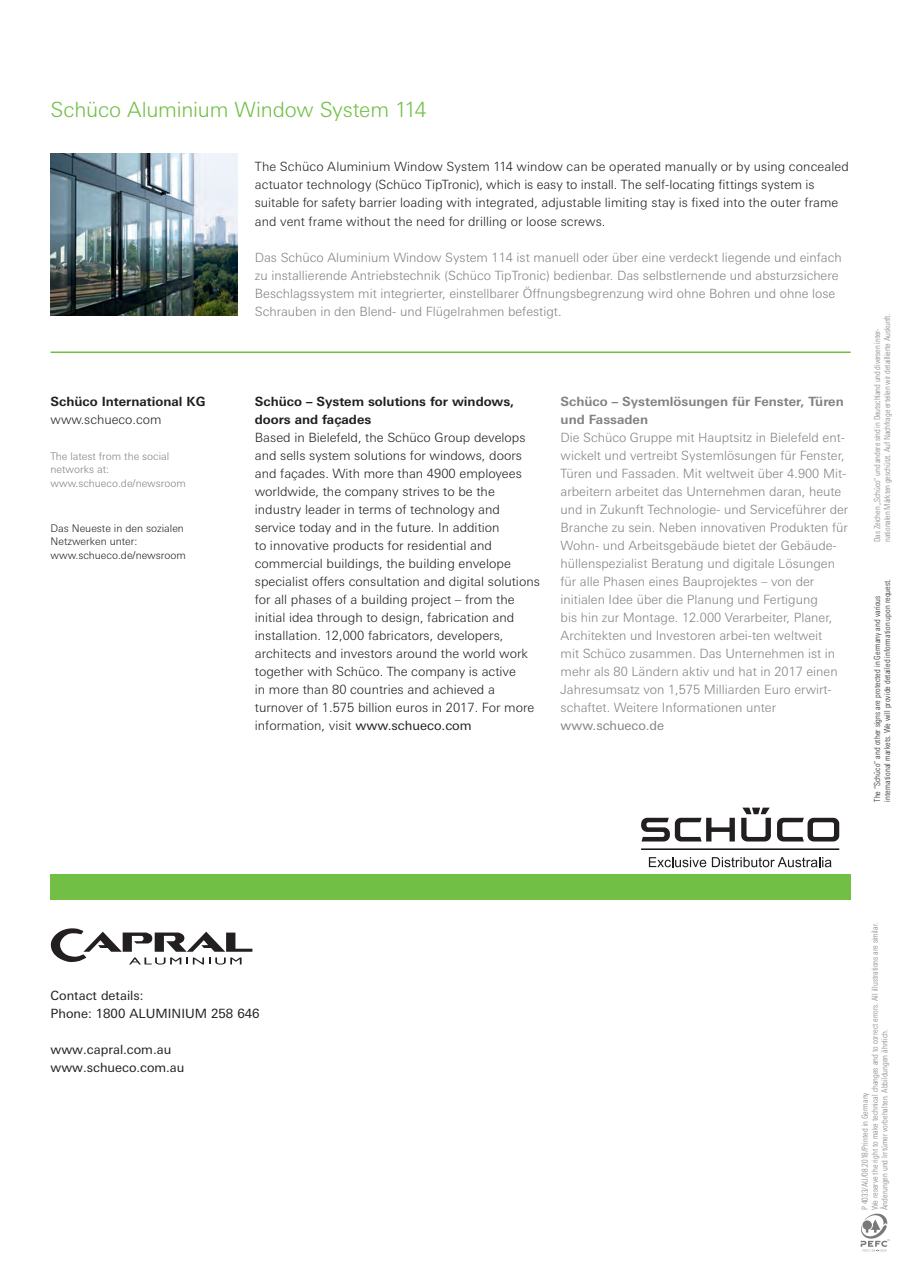
<style>
.page{position:relative;width:907px;height:1284px;background:#fff}
.page>*{position:absolute;margin:0;border:0;box-sizing:border-box;transform-origin:0 0}
.t1{font:300 21px "Univers For Schueco 330";letter-spacing:-.01em;color:#71bf44}
.t2{font:300 12.75px/18px "Univers For Schueco 330";color:#231f20}
.t3{font:300 12.75px/18px "Univers For Schueco 330";color:#808285}
.t4{font:12.75px/18px "Univers For Schueco 430 Reg";color:#231f20}
.t5{font:700 12.75px/18px "Univers For Schueco 630";color:#231f20}
.t6{font:700 12.75px/18px "Univers For Schueco 630";color:#808285}
.t7{font:12.75px "Univers For Schueco 430 Reg";color:#808285}
.t8{font:300 10.5px/13.5px "Univers For Schueco 330";color:#231f20}
.t9{font:300 10.5px/13.5px "Univers For Schueco 330";color:#808285}
.t10{font:8.25px/9.8px "Univers For Schueco 320 Cd Lt";color:#808285}
.t11{font:8.25px/9.9px "Univers For Schueco 320 Cd Lt";letter-spacing:.01em;color:#231f20}
.s1{font-family:"Univers For Schueco 430 Reg";font-weight:400}
</style>
<div class="page">
<svg style="left:860px;top:1213px;width:29px;height:38px"></svg>
<div style="left:50px;top:874px;width:800px;height:26px;background:#71bf44"></div>
<hr style="left:50px;top:351px;width:800px;height:2px;background:#71bf44">
<svg style="left:51px;top:928px;width:201px;height:36px"></svg>
<svg style="left:777px;top:817px;width:61px;height:24px"></svg>
<svg style="left:741px;top:807px;width:29px;height:34px"></svg>
<svg style="left:641px;top:817px;width:93px;height:24px"></svg>
<hr style="left:640px;top:848px;width:198px;height:2px;background:#000002">
<svg style="left:648px;top:857px;width:183px;height:10px"></svg>
<img style="left:50px;top:153px;width:188px;height:162px">
<h1 class="t1" style="left:50px;top:98px;width:377px">Schüco Aluminium Window System 114</h1>
<p class="t5" style="left:50px;top:392px;width:156px">Schüco International KG</p>
<p class="t2" style="left:50px;top:410px;width:112px">www.schueco.com</p>
<p class="t9" style="left:50px;top:449px;width:137px">The latest from the social networks at: www.schueco.de/newsroom</p>
<p class="t8" style="left:50px;top:521px;width:137px">Das Neueste in den sozialen<br>Netzwerken unter: www.schueco.de/newsroom</p>
<p class="t2" style="left:255px;top:158px;width:595px">The Schüco Aluminium Window System 114 window can be operated manually or by using concealed actuator technology (Schüco TipTronic), which is easy to install. The self-locating fittings system is suitable for safety barrier loading with integrated, adjustable limiting stay is fixed into the outer frame and vent frame without the need for drilling or loose screws.</p>
<p class="t3" style="left:255px;top:248px;width:588px">Das Schüco Aluminium Window System 114 ist manuell oder über eine verdeckt liegende und einfach zu installierende Antriebstechnik (Schüco TipTronic) bedienbar. Das selbstlernende und absturzsichere Beschlagssystem mit integrierter, einstellbarer Öffnungsbegrenzung wird ohne Bohren und ohne lose Schrauben in den Blend- und Flügelrahmen befestigt.</p>
<p class="t5" style="left:255px;top:392px;width:261px">Schüco – System solutions for windows, doors and façades</p>
<p class="t2" style="left:255px;top:428px;width:286px">Based in Bielefeld, the Schüco Group develops and sells system solutions for windows, doors and façades. With more than 4900 employees worldwide, the company strives to be the industry leader in terms of technology and service today and in the future. In addition<br>to innovative products for residential and commercial buildings, the building envelope specialist offers consultation and digital solutions for all phases of a building project – from the initial idea through to design, fabrication and installation. 12,000 fabricators, developers, architects and investors around the world work together with Schüco. The company is active<br>in more than 80 countries and achieved a turnover of 1.575 billion euros in 2017. For more information, visit <span class="s1">www.schueco.com</span></p>
<p class="t6" style="left:560px;top:392px;width:284px">Schüco – Systemlösungen für Fenster, Türen und Fassaden</p>
<p class="t3" style="left:560px;top:428px;width:289px">Die Schüco Gruppe mit Hauptsitz in Bielefeld ent&shy;wickelt und vertreibt Systemlösungen für Fenster, Türen und Fassaden. Mit weltweit über 4.900 Mit&shy;arbeitern arbeitet das Unternehmen daran, heute und in Zukunft Technologie- und Serviceführer der Branche zu sein. Neben innovativen Produkten für Wohn- und Arbeitsgebäude bietet der Gebäude&shy;hüllenspezialist Beratung und digitale Lösungen für alle Phasen eines Bauprojektes – von der initialen Idee über die Planung und Fertigung<br>bis hin zur Montage. 12.000 Verarbeiter, Planer, Architekten und Investoren arbei-ten weltweit<br>mit Schüco zusammen. Das Unternehmen ist in mehr als 80 Ländern aktiv und hat in 2017 einen Jahresumsatz von 1,575 Milliarden Euro erwirt&shy;schaftet. Weitere Informationen unter</p>
<p class="t7" style="left:560px;top:718px;width:105px">www.schueco.de</p>
<p class="t10" style="left:872px;top:542px;width:230px;rotate:-90deg">Das Zeichen „Schüco“ und andere sind in Deutschland und diversen inter&shy;nationalen Märkten geschützt. Auf Nachfrage erteilen wir detaillierte Auskunft.</p>
<p class="t11" style="left:872px;top:801px;width:224px;rotate:-90deg">The “Schüco” and other signs are protected in Germany and various international markets. We will provide detailed information upon request.</p>
<p class="t4" style="left:50px;top:986px;width:210px">Contact details:<br>Phone: 1800 ALUMINIUM 258 646</p>
<p class="t4" style="left:50px;top:1040px;width:135px">www.capral.com.au www.schueco.com.au</p>
<p class="t10" style="left:859px;top:1209px;width:289px;rotate:-90deg">P 4033/AU/08.2018/Printed in Germany<br>We reserve the right to make technical changes and to correct errors. All illustrations are similar.<br>Änderungen und Irrtümer vorbehalten. Abbildungen ähnlich.</p>
</div>
